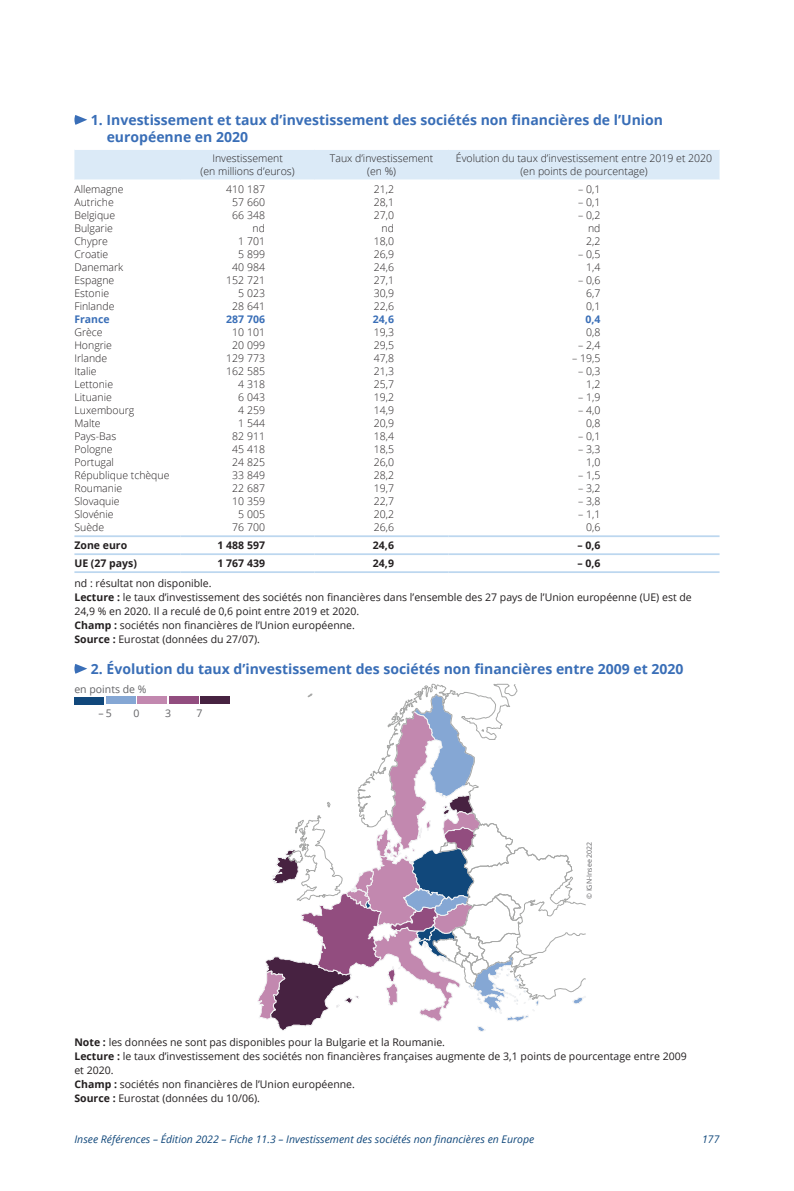
<style>
.page{position:relative;width:794px;height:1191px;background:#fff}
.page>*{position:absolute;margin:0;border:0;box-sizing:border-box;transform-origin:0 0}
.t1{font:700 14px/16.8px "Open Sans";color:#396eb7}
.t2{font:300 10.5px/12.6px "Open Sans";color:#231f20;text-align:center}
.t3{font:10.5px/14px "Open Sans";color:#231f20}
.t4{font:italic 10.5px "Open Sans";color:#11487b}
.t5{font:700 10.5px "Open Sans";color:#231f20}
.t6{font:700 10.5px "Open Sans";color:#396eb7}
.t7{font:10.5px "Open Sans";color:#636366}
.t8{font:7px "Open Sans";color:#636366}
.s1{font-weight:700}
</style>
<div class="page">
<svg style="left:74px;top:115px;width:13px;height:10px"></svg>
<div style="left:74px;top:150px;width:645px;height:30px;background:#dbeaf7"></div>
<hr style="left:74px;top:571px;width:107px;height:2px;background:#bcd7ef">
<hr style="left:181px;top:571px;width:134px;height:2px;background:#bcd7ef">
<hr style="left:315px;top:571px;width:133px;height:2px;background:#bcd7ef">
<hr style="left:448px;top:571px;width:271px;height:2px;background:#bcd7ef">
<hr style="left:74px;top:535px;width:107px;height:2px;background:#bcd7ef">
<hr style="left:181px;top:535px;width:134px;height:2px;background:#bcd7ef">
<hr style="left:315px;top:535px;width:133px;height:2px;background:#bcd7ef">
<hr style="left:448px;top:535px;width:271px;height:2px;background:#bcd7ef">
<hr style="left:74px;top:553px;width:107px;height:2px;background:#bcd7ef">
<hr style="left:181px;top:553px;width:134px;height:2px;background:#bcd7ef">
<hr style="left:315px;top:553px;width:133px;height:2px;background:#bcd7ef">
<hr style="left:448px;top:553px;width:271px;height:2px;background:#bcd7ef">
<svg style="left:74px;top:664px;width:13px;height:10px"></svg>
<svg style="left:258px;top:684px;width:328px;height:347px"></svg>
<div style="left:74px;top:697px;width:30px;height:7px;background:#11487b"></div>
<div style="left:200px;top:697px;width:30px;height:7px;background:#472241"></div>
<div style="left:106px;top:697px;width:30px;height:7px;background:#85a7d4"></div>
<div style="left:137px;top:697px;width:30px;height:7px;background:#c288af"></div>
<div style="left:169px;top:697px;width:30px;height:7px;background:#924d7f"></div>
<h1 class="t1" style="left:107px;top:111px;width:558px;text-indent:-16px">1. Investissement et taux d’investissement des sociétés non financières de l’Union européenne en 2020</h1>
<p class="t2" style="left:201px;top:152px;width:95px">Investissement<br>(en millions d’euros)</p>
<p class="t2" style="left:330px;top:152px;width:105px">Taux d’investissement (en %)</p>
<p class="t2" style="left:456px;top:152px;width:258px">Évolution du taux d’investissement entre 2019 et 2020 (en points de pourcentage)</p>
<p class="t2" style="left:74px;top:183px;width:51px">Allemagne</p>
<p class="t2" style="left:226px;top:183px;width:40px">410 187</p>
<p class="t2" style="left:374px;top:183px;width:22px">21,2</p>
<p class="t2" style="left:578px;top:183px;width:24px">– 0,1</p>
<p class="t2" style="left:74px;top:196px;width:41px">Autriche</p>
<p class="t2" style="left:232px;top:196px;width:34px">57 660</p>
<p class="t2" style="left:374px;top:196px;width:22px">28,1</p>
<p class="t2" style="left:578px;top:196px;width:24px">– 0,1</p>
<p class="t2" style="left:74px;top:209px;width:42px">Belgique</p>
<p class="t2" style="left:232px;top:209px;width:34px">66 348</p>
<p class="t2" style="left:374px;top:209px;width:22px">27,0</p>
<p class="t2" style="left:578px;top:209px;width:24px">– 0,2</p>
<p class="t2" style="left:74px;top:222px;width:40px">Bulgarie</p>
<p class="t2" style="left:252px;top:222px;width:14px">nd</p>
<p class="t2" style="left:381px;top:222px;width:14px">nd</p>
<p class="t2" style="left:588px;top:222px;width:14px">nd</p>
<p class="t2" style="left:74px;top:235px;width:35px">Chypre</p>
<p class="t2" style="left:238px;top:235px;width:28px">1 701</p>
<p class="t2" style="left:374px;top:235px;width:22px">18,0</p>
<p class="t2" style="left:586px;top:235px;width:16px">2,2</p>
<p class="t2" style="left:74px;top:248px;width:35px">Croatie</p>
<p class="t2" style="left:238px;top:248px;width:28px">5 899</p>
<p class="t2" style="left:374px;top:248px;width:22px">26,9</p>
<p class="t2" style="left:578px;top:248px;width:24px">– 0,5</p>
<p class="t2" style="left:74px;top:261px;width:50px">Danemark</p>
<p class="t2" style="left:232px;top:261px;width:34px">40 984</p>
<p class="t2" style="left:374px;top:261px;width:22px">24,6</p>
<p class="t2" style="left:586px;top:261px;width:16px">1,4</p>
<p class="t2" style="left:74px;top:274px;width:41px">Espagne</p>
<p class="t2" style="left:226px;top:274px;width:40px">152 721</p>
<p class="t2" style="left:374px;top:274px;width:22px">27,1</p>
<p class="t2" style="left:578px;top:274px;width:24px">– 0,6</p>
<p class="t2" style="left:74px;top:287px;width:36px">Estonie</p>
<p class="t2" style="left:238px;top:287px;width:28px">5 023</p>
<p class="t2" style="left:374px;top:287px;width:22px">30,9</p>
<p class="t2" style="left:586px;top:287px;width:16px">6,7</p>
<p class="t2" style="left:74px;top:300px;width:41px">Finlande</p>
<p class="t2" style="left:232px;top:300px;width:34px">28 641</p>
<p class="t2" style="left:374px;top:300px;width:22px">22,6</p>
<p class="t2" style="left:586px;top:300px;width:16px">0,1</p>
<p class="t6" style="left:74px;top:312px;width:37px">France</p>
<p class="t6" style="left:226px;top:312px;width:40px">287 706</p>
<p class="t6" style="left:373px;top:312px;width:23px">24,6</p>
<p class="t6" style="left:585px;top:312px;width:17px">0,4</p>
<p class="t2" style="left:74px;top:326px;width:30px">Grèce</p>
<p class="t2" style="left:232px;top:326px;width:34px">10 101</p>
<p class="t2" style="left:374px;top:326px;width:22px">19,3</p>
<p class="t2" style="left:586px;top:326px;width:16px">0,8</p>
<p class="t2" style="left:74px;top:339px;width:39px">Hongrie</p>
<p class="t2" style="left:232px;top:339px;width:34px">20 099</p>
<p class="t2" style="left:374px;top:339px;width:22px">29,5</p>
<p class="t2" style="left:578px;top:339px;width:24px">– 2,4</p>
<p class="t2" style="left:74px;top:352px;width:34px">Irlande</p>
<p class="t2" style="left:226px;top:352px;width:40px">129 773</p>
<p class="t2" style="left:374px;top:352px;width:22px">47,8</p>
<p class="t2" style="left:572px;top:352px;width:30px">– 19,5</p>
<p class="t2" style="left:74px;top:365px;width:24px">Italie</p>
<p class="t2" style="left:226px;top:365px;width:40px">162 585</p>
<p class="t2" style="left:374px;top:365px;width:22px">21,3</p>
<p class="t2" style="left:578px;top:365px;width:24px">– 0,3</p>
<p class="t2" style="left:74px;top:378px;width:40px">Lettonie</p>
<p class="t2" style="left:238px;top:378px;width:28px">4 318</p>
<p class="t2" style="left:374px;top:378px;width:22px">25,7</p>
<p class="t2" style="left:586px;top:378px;width:16px">1,2</p>
<p class="t2" style="left:74px;top:391px;width:39px">Lituanie</p>
<p class="t2" style="left:238px;top:391px;width:28px">6 043</p>
<p class="t2" style="left:374px;top:391px;width:22px">19,2</p>
<p class="t2" style="left:578px;top:391px;width:24px">– 1,9</p>
<p class="t2" style="left:74px;top:404px;width:62px">Luxembourg</p>
<p class="t2" style="left:238px;top:404px;width:28px">4 259</p>
<p class="t2" style="left:374px;top:404px;width:22px">14,9</p>
<p class="t2" style="left:578px;top:404px;width:24px">– 4,0</p>
<p class="t2" style="left:74px;top:417px;width:28px">Malte</p>
<p class="t2" style="left:238px;top:417px;width:28px">1 544</p>
<p class="t2" style="left:374px;top:417px;width:22px">20,9</p>
<p class="t2" style="left:586px;top:417px;width:16px">0,8</p>
<p class="t2" style="left:74px;top:430px;width:43px">Pays-Bas</p>
<p class="t2" style="left:232px;top:430px;width:34px">82 911</p>
<p class="t2" style="left:374px;top:430px;width:22px">18,4</p>
<p class="t2" style="left:578px;top:430px;width:24px">– 0,1</p>
<p class="t2" style="left:74px;top:443px;width:40px">Pologne</p>
<p class="t2" style="left:232px;top:443px;width:34px">45 418</p>
<p class="t2" style="left:374px;top:443px;width:22px">18,5</p>
<p class="t2" style="left:578px;top:443px;width:24px">– 3,3</p>
<p class="t2" style="left:74px;top:456px;width:41px">Portugal</p>
<p class="t2" style="left:232px;top:456px;width:34px">24 825</p>
<p class="t2" style="left:374px;top:456px;width:22px">26,0</p>
<p class="t2" style="left:586px;top:456px;width:16px">1,0</p>
<p class="t2" style="left:74px;top:469px;width:97px">République tchèque</p>
<p class="t2" style="left:232px;top:469px;width:34px">33 849</p>
<p class="t2" style="left:374px;top:469px;width:22px">28,2</p>
<p class="t2" style="left:578px;top:469px;width:24px">– 1,5</p>
<p class="t2" style="left:74px;top:482px;width:49px">Roumanie</p>
<p class="t2" style="left:232px;top:482px;width:34px">22 687</p>
<p class="t2" style="left:374px;top:482px;width:22px">19,7</p>
<p class="t2" style="left:578px;top:482px;width:24px">– 3,2</p>
<p class="t2" style="left:74px;top:495px;width:47px">Slovaquie</p>
<p class="t2" style="left:232px;top:495px;width:34px">10 359</p>
<p class="t2" style="left:374px;top:495px;width:22px">22,7</p>
<p class="t2" style="left:578px;top:495px;width:24px">– 3,8</p>
<p class="t2" style="left:74px;top:508px;width:41px">Slovénie</p>
<p class="t2" style="left:238px;top:508px;width:28px">5 005</p>
<p class="t2" style="left:374px;top:508px;width:22px">20,2</p>
<p class="t2" style="left:578px;top:508px;width:24px">– 1,1</p>
<p class="t2" style="left:74px;top:521px;width:31px">Suède</p>
<p class="t2" style="left:232px;top:521px;width:34px">76 700</p>
<p class="t2" style="left:374px;top:521px;width:22px">26,6</p>
<p class="t2" style="left:586px;top:521px;width:16px">0,6</p>
<p class="t5" style="left:74px;top:538px;width:54px">Zone euro</p>
<p class="t5" style="left:217px;top:538px;width:49px">1 488 597</p>
<p class="t5" style="left:373px;top:538px;width:23px">24,6</p>
<p class="t5" style="left:577px;top:538px;width:25px">– 0,6</p>
<p class="t5" style="left:74px;top:556px;width:64px">UE (27 pays)</p>
<p class="t5" style="left:217px;top:556px;width:49px">1 767 439</p>
<p class="t5" style="left:373px;top:556px;width:23px">24,9</p>
<p class="t5" style="left:577px;top:556px;width:25px">– 0,6</p>
<p class="t3" style="left:74px;top:576px;width:619px">nd : résultat non disponible.<br><span class="s1">Lecture :</span> le taux d’investissement des sociétés non financières dans l’ensemble des 27 pays de l’Union européenne (UE) est de 24,9 % en 2020. Il a reculé de 0,6 point entre 2019 et 2020.<br><span class="s1">Champ :</span> sociétés non financières de l’Union européenne.<br><span class="s1">Source :</span> Eurostat (données du 27/07).</p>
<h1 class="t1" style="left:91px;top:660px;width:594px">2. Évolution du taux d’investissement des sociétés non financières entre 2009 et 2020</h1>
<p class="t7" style="left:74px;top:682px;width:74px">en points de %</p>
<p class="t7" style="left:98px;top:706px;width:15px">– 5</p>
<p class="t7" style="left:134px;top:706px;width:8px">0</p>
<p class="t7" style="left:165px;top:706px;width:8px">3</p>
<p class="t7" style="left:197px;top:706px;width:8px">7</p>
<p class="t8" style="left:584px;top:899px;width:59px;rotate:-90deg">© IGN-Insee 2022</p>
<p class="t3" style="left:74px;top:1034px;width:614px"><span class="s1">Note :</span> les données ne sont pas disponibles pour la Bulgarie et la Roumanie.<br><span class="s1">Lecture :</span> le taux d’investissement des sociétés non financières françaises augmente de 3,1 points de pourcentage entre 2009 et 2020.<br><span class="s1">Champ :</span> sociétés non financières de l’Union européenne.<br><span class="s1">Source :</span> Eurostat (données du 10/06).</p>
<p class="t4" style="left:74px;top:1132px;width:461px">Insee Références – Édition 2022 – Fiche 11.3 – Investissement des sociétés non financières en Europe</p>
<p class="t4" style="left:702px;top:1132px;width:19px">177</p>
</div>
